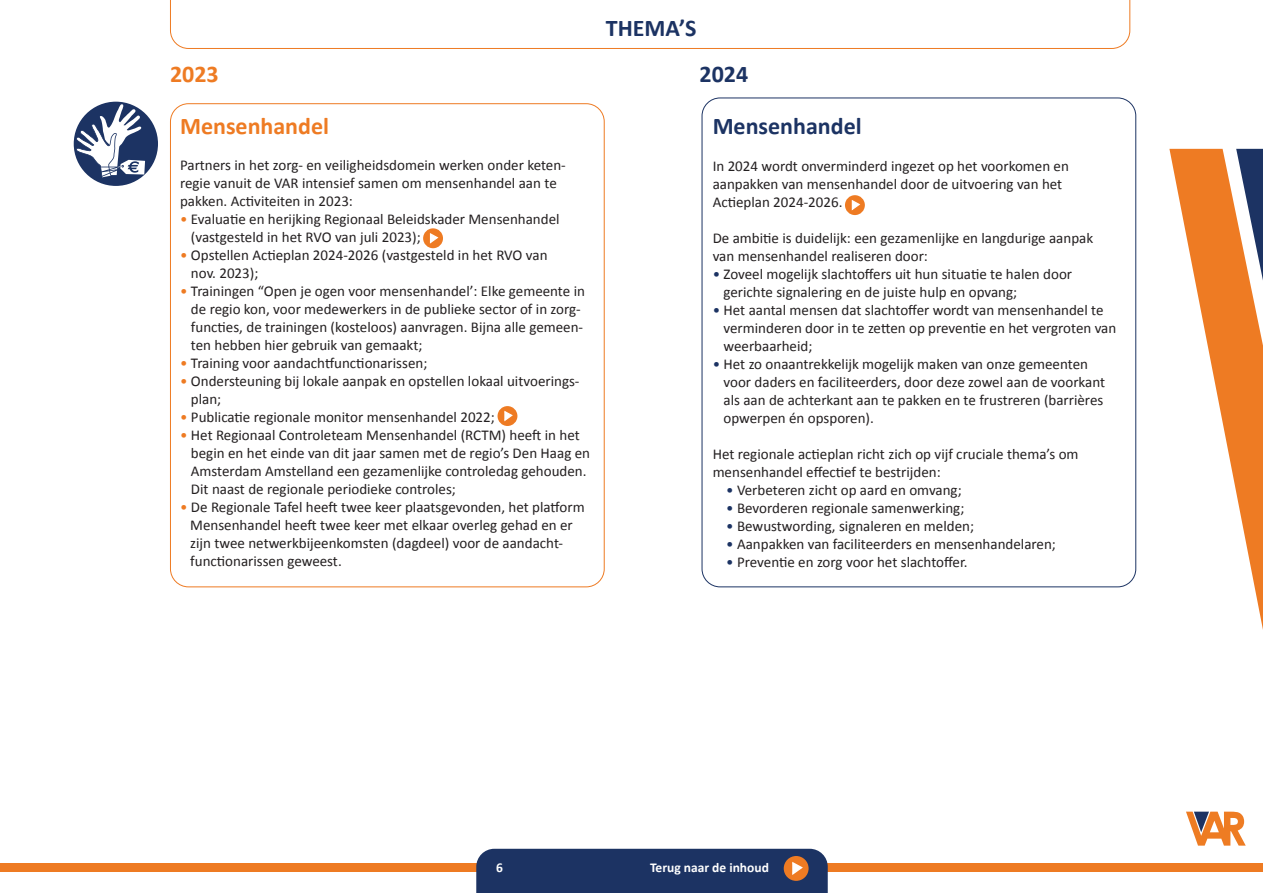
<style>
.page{position:relative;width:1263px;height:893px;background:#fff}
.page>*{position:absolute;margin:0;border:0;box-sizing:border-box;transform-origin:0 0}
.t1{font:700 24px "Calibri";color:#1c3363}
.t2{font:700 24px "Calibri";color:#ee7b23}
.t3{font:15px/18px "Calibri";color:#231f20}
.t4{font:700 13.5px "Calibri";color:#fff}
.s1{color:#ee7b23}
.s2{color:#1c3363}
</style>
<div class="page">
<div style="left:0;top:863px;width:1263px;height:9px;background:#ee7b23"></div>
<svg style="left:1186px;top:812px;width:60px;height:34px"></svg>
<div style="left:476px;top:849px;width:352px;height:44px;background:#1c3363"></div>
<svg style="left:170px;top:0;width:960px;height:49px"></svg>
<div style="left:74px;top:102px;width:84px;height:84px;background:#1c3363;border-radius:50%"></div>
<svg style="left:75px;top:104px;width:70px;height:73px"></svg>
<svg style="left:1169px;top:149px;width:94px;height:481px"></svg>
<div style="left:423px;top:228px;width:20px;height:20px;background:#ee7b23;border-radius:50%"></div>
<svg style="left:429px;top:233px;width:10px;height:11px"></svg>
<div style="left:497px;top:406px;width:20px;height:20px;background:#ee7b23;border-radius:50%"></div>
<svg style="left:504px;top:410px;width:9px;height:12px"></svg>
<div style="left:845px;top:195px;width:20px;height:20px;background:#ee7b23;border-radius:50%"></div>
<svg style="left:851px;top:200px;width:10px;height:11px"></svg>
<h1 class="t1" style="left:606px;top:13px;width:92px">THEMA’S</h1>
<h1 class="t2" style="left:170px;top:59px;width:50px">2023</h1>
<h1 class="t1" style="left:699px;top:59px;width:50px">2024</h1>
<h1 class="t2" style="left:180px;top:111px;width:150px">Mensenhandel</h1>
<p class="t3" style="left:180px;top:155px;width:387px">Partners in het zorg- en veiligheidsdomein werken onder keten&shy;regie vanuit de VAR intensief samen om mensenhandel aan te pakken. Activiteiten in 2023:</p>
<p class="t3" style="left:191px;top:209px;width:370px;text-indent:-11px"><span class="s1">•</span> Evaluatie en herijking Regionaal Beleidskader Mensenhandel (vastgesteld in het RVO van juli 2023);</p>
<p class="t3" style="left:191px;top:245px;width:358px;text-indent:-11px"><span class="s1">•</span> Opstellen Actieplan 2024-2026 (vastgesteld in het RVO van nov. 2023);</p>
<p class="t3" style="left:191px;top:281px;width:396px;text-indent:-11px"><span class="s1">•</span> Trainingen “Open je ogen voor mensenhandel’: Elke gemeente in de regio kon, voor medewerkers in de publieke sector of in zorg&shy;functies, de trainingen (kosteloos) aanvragen. Bijna alle gemeen&shy;ten hebben hier gebruik van gemaakt;</p>
<p class="t3" style="left:180px;top:353px;width:249px"><span class="s1">•</span> Training voor aandachtfunctionarissen;</p>
<p class="t3" style="left:191px;top:371px;width:390px;text-indent:-11px"><span class="s1">•</span> Ondersteuning bij lokale aanpak en opstellen lokaal uitvoerings&shy;plan;</p>
<p class="t3" style="left:180px;top:407px;width:316px"><span class="s1">•</span> Publicatie regionale monitor mensenhandel 2022;</p>
<p class="t3" style="left:191px;top:425px;width:401px;text-indent:-11px"><span class="s1">•</span> Het Regionaal Controleteam Mensenhandel (RCTM) heeft in het begin en het einde van dit jaar samen met de regio’s Den Haag en Amsterdam Amstelland een gezamenlijke controledag gehouden.<br>Dit naast de regionale periodieke controles;</p>
<p class="t3" style="left:190px;top:497px;width:396px;text-indent:-10px"><span class="s1">•</span> De Regionale Tafel heeft twee keer plaatsgevonden, het platform Mensenhandel heeft twee keer met elkaar overleg gehad en er zijn twee netwerkbijeenkomsten (dagdeel) voor de aandacht&shy;functionarissen geweest.</p>
<h1 class="t1" style="left:713px;top:111px;width:150px">Mensenhandel</h1>
<p class="t3" style="left:713px;top:157px;width:358px">In 2024 wordt onverminderd ingezet op het voorkomen en aanpakken van mensenhandel door de uitvoering van het<br>Actieplan 2024-2026.</p>
<p class="t3" style="left:713px;top:229px;width:382px">De ambitie is duidelijk: een gezamenlijke en langdurige aanpak van mensenhandel realiseren door:</p>
<p class="t3" style="left:723px;top:265px;width:350px;text-indent:-11px"><span class="s2">•</span> Zoveel mogelijk slachtoffers uit hun situatie te halen door gerichte signalering en de juiste hulp en opvang;</p>
<p class="t3" style="left:723px;top:301px;width:394px;text-indent:-11px"><span class="s2">•</span> Het aantal mensen dat slachtoffer wordt van mensenhandel te verminderen door in te zetten op preventie en het vergroten van weerbaarheid;</p>
<p class="t3" style="left:723px;top:355px;width:383px;text-indent:-11px"><span class="s2">•</span> Het zo onaantrekkelijk mogelijk maken van onze gemeenten voor daders en faciliteerders, door deze zowel aan de voorkant als aan de achterkant aan te pakken en te frustreren (barrières opwerpen én opsporen).</p>
<p class="t3" style="left:713px;top:445px;width:367px">Het regionale actieplan richt zich op vijf cruciale thema’s om mensenhandel effectief te bestrijden:</p>
<p class="t3" style="left:726px;top:481px;width:237px"><span class="s2">•</span> Verbeteren zicht op aard en omvang;</p>
<p class="t3" style="left:726px;top:499px;width:240px"><span class="s2">•</span> Bevorderen regionale samenwerking;</p>
<p class="t3" style="left:726px;top:517px;width:249px"><span class="s2">•</span> Bewustwording, signaleren en melden;</p>
<p class="t3" style="left:726px;top:535px;width:331px"><span class="s2">•</span> Aanpakken van faciliteerders en mensenhandelaren;</p>
<p class="t3" style="left:726px;top:553px;width:243px"><span class="s2">•</span> Preventie en zorg voor het slachtoffer.</p>
<p class="t4" style="left:496px;top:859px;width:8px">6</p>
<p class="t4" style="left:650px;top:859px;width:120px">Terug naar de inhoud</p>
</div>
